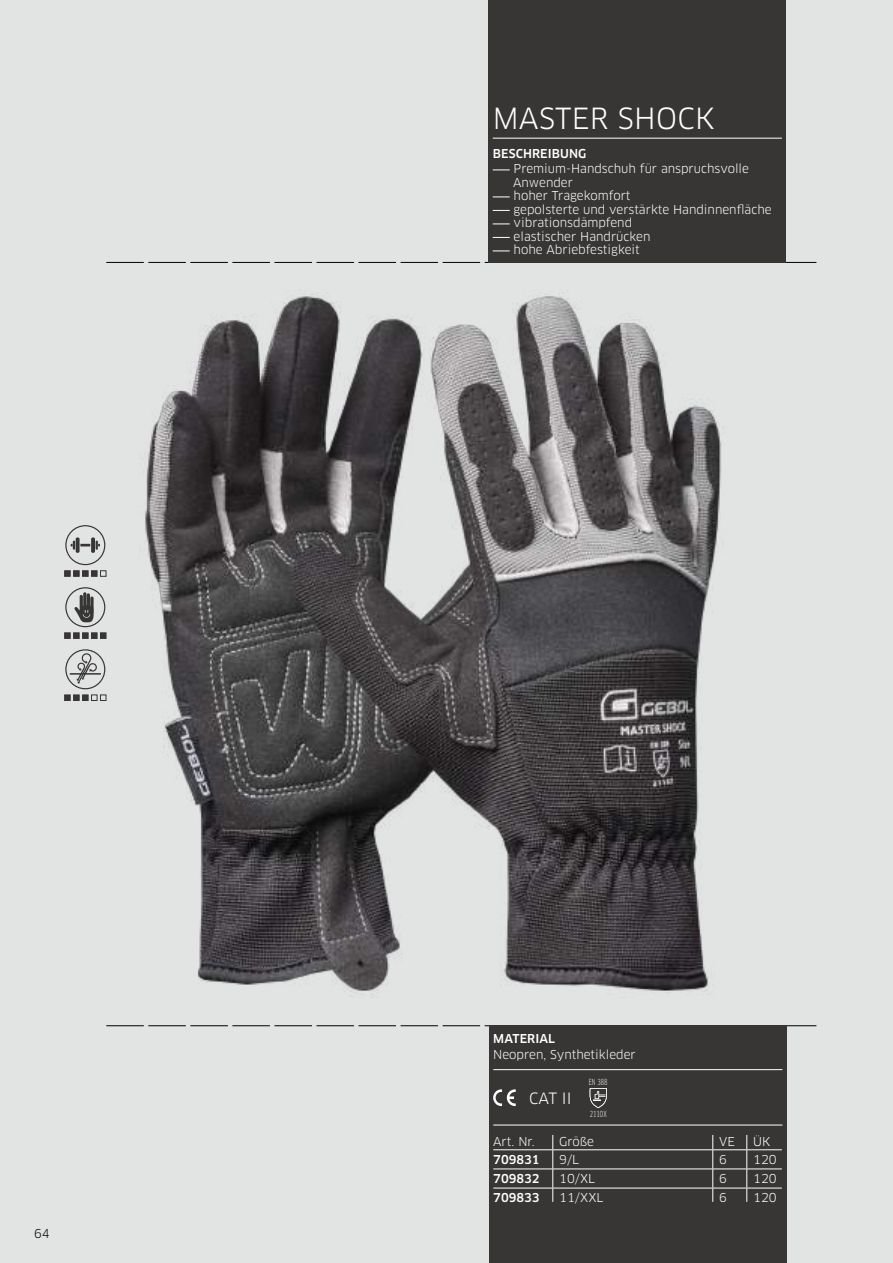
<style>
.page{position:relative;width:893px;height:1263px;background:#e2e3e3}
.page>*{position:absolute;margin:0;border:0;box-sizing:border-box;transform-origin:0 0}
.t1{font:28.5px "Clan OT";letter-spacing:.01em;color:#fff}
.t2{font:15.3px "Clan OT";color:#fff}
.t3{font:12px/13.5px "Clan OT";color:#fff}
.t4{font:500 12px "Clan OT";letter-spacing:.005em;color:#fff}
.t5{font:12px "Clan OT";color:#000}
.t6{font:condensed 8.25px "Clan Pro";color:#fff}
</style>
<div class="page">
<svg style="left:106px;top:262px;width:710px;height:1px"></svg>
<svg style="left:106px;top:1025px;width:710px;height:1px"></svg>
<img style="left:79px;top:294px;width:646px;height:702px">
<div style="left:488px;top:0;width:298px;height:263px;background:#373635"></div>
<hr style="left:493px;top:138px;width:289px;height:1px;background:#fff">
<svg style="left:493px;top:170px;width:17px;height:1px"></svg>
<svg style="left:493px;top:197px;width:17px;height:1px"></svg>
<svg style="left:493px;top:210px;width:17px;height:1px"></svg>
<svg style="left:493px;top:224px;width:17px;height:1px"></svg>
<svg style="left:493px;top:237px;width:17px;height:1px"></svg>
<svg style="left:493px;top:251px;width:17px;height:1px"></svg>
<div style="left:489px;top:1025px;width:298px;height:238px;background:#373635"></div>
<hr style="left:493px;top:1069px;width:289px;height:1px;background:#fff">
<hr style="left:493px;top:1125px;width:289px;height:1px;background:#fff">
<hr style="left:493px;top:1149px;width:60px;height:1px;background:#fff">
<hr style="left:553px;top:1149px;width:160px;height:1px;background:#fff">
<hr style="left:713px;top:1149px;width:34px;height:1px;background:#fff">
<hr style="left:747px;top:1149px;width:35px;height:1px;background:#fff">
<hr style="left:493px;top:1168px;width:60px;height:1px;background:#fff">
<hr style="left:553px;top:1168px;width:160px;height:1px;background:#fff">
<hr style="left:713px;top:1168px;width:34px;height:1px;background:#fff">
<hr style="left:747px;top:1168px;width:35px;height:1px;background:#fff">
<hr style="left:493px;top:1188px;width:60px;height:1px;background:#fff">
<hr style="left:553px;top:1188px;width:160px;height:1px;background:#fff">
<svg style="left:552px;top:1135px;width:1px;height:67px"></svg>
<hr style="left:713px;top:1188px;width:34px;height:1px;background:#fff">
<svg style="left:712px;top:1135px;width:1px;height:67px"></svg>
<hr style="left:747px;top:1188px;width:35px;height:1px;background:#fff">
<svg style="left:746px;top:1135px;width:1px;height:67px"></svg>
<div style="left:65px;top:525px;width:40px;height:40px;border:1px solid #373635;border-radius:50%"></div>
<svg style="left:71px;top:537px;width:29px;height:16px"></svg>
<svg style="left:64px;top:570px;width:6px;height:7px"></svg>
<svg style="left:73px;top:570px;width:6px;height:7px"></svg>
<svg style="left:82px;top:570px;width:6px;height:7px"></svg>
<svg style="left:91px;top:570px;width:6px;height:7px"></svg>
<div style="left:100px;top:570px;width:6px;height:7px;border:1px solid #373635"></div>
<div style="left:65px;top:587px;width:40px;height:40px;border:1px solid #373635;border-radius:50%"></div>
<svg style="left:74px;top:592px;width:20px;height:30px"></svg>
<svg style="left:64px;top:632px;width:6px;height:7px"></svg>
<svg style="left:73px;top:632px;width:6px;height:7px"></svg>
<div style="left:82px;top:632px;width:6px;height:7px;background:#373635;border:1px solid #373635"></div>
<div style="left:91px;top:632px;width:6px;height:7px;background:#373635;border:1px solid #373635"></div>
<div style="left:100px;top:632px;width:6px;height:7px;background:#373635;border:1px solid #373635"></div>
<svg style="left:64px;top:695px;width:42px;height:6px"></svg>
<div style="left:65px;top:649px;width:40px;height:40px;border:1px solid #373635;border-radius:50%"></div>
<svg style="left:70px;top:653px;width:31px;height:31px"></svg>
<svg style="left:589px;top:1088px;width:18px;height:20px"></svg>
<svg style="left:493px;top:1089px;width:23px;height:17px"></svg>
<p class="t5" style="left:34px;top:1227px;width:17px">64</p>
<h1 class="t1" style="left:493px;top:102px;width:224px">MASTER SHOCK</h1>
<p class="t4" style="left:493px;top:146px;width:95px">BESCHREIBUNG</p>
<p class="t3" style="left:513px;top:162px;width:260px">Premium-Handschuh für anspruchsvolle<br>Anwender<br>hoher Tragekomfort<br>gepolsterte und verstärkte Handinnenfläche vibrationsdämpfend<br>elastischer Handrücken<br>hohe Abriebfestigkeit</p>
<p class="t4" style="left:493px;top:1032px;width:63px">MATERIAL</p>
<p class="t3" style="left:493px;top:1048px;width:144px">Neopren, Synthetikleder</p>
<p class="t2" style="left:529px;top:1089px;width:44px">CAT II</p>
<p class="t6" style="left:589px;top:1077px;width:20px">EN 388</p>
<p class="t6" style="left:590px;top:1109px;width:18px">2110X</p>
<p class="t3" style="left:493px;top:1135px;width:43px">Art. Nr.</p>
<p class="t3" style="left:559px;top:1135px;width:36px">Größe</p>
<p class="t3" style="left:719px;top:1135px;width:17px">VE</p>
<p class="t3" style="left:753px;top:1135px;width:19px">ÜK</p>
<p class="t4" style="left:493px;top:1153px;width:48px">709831</p>
<p class="t3" style="left:559px;top:1153px;width:21px">9/L</p>
<p class="t3" style="left:719px;top:1153px;width:9px">6</p>
<p class="t3" style="left:753px;top:1153px;width:25px">120</p>
<p class="t4" style="left:493px;top:1172px;width:48px">709832</p>
<p class="t3" style="left:559px;top:1172px;width:38px">10/XL</p>
<p class="t3" style="left:719px;top:1172px;width:9px">6</p>
<p class="t3" style="left:753px;top:1172px;width:25px">120</p>
<p class="t4" style="left:493px;top:1190px;width:48px">709833</p>
<p class="t3" style="left:559px;top:1191px;width:46px">11/XXL</p>
<p class="t3" style="left:719px;top:1191px;width:9px">6</p>
<p class="t3" style="left:753px;top:1191px;width:25px">120</p>
</div>
